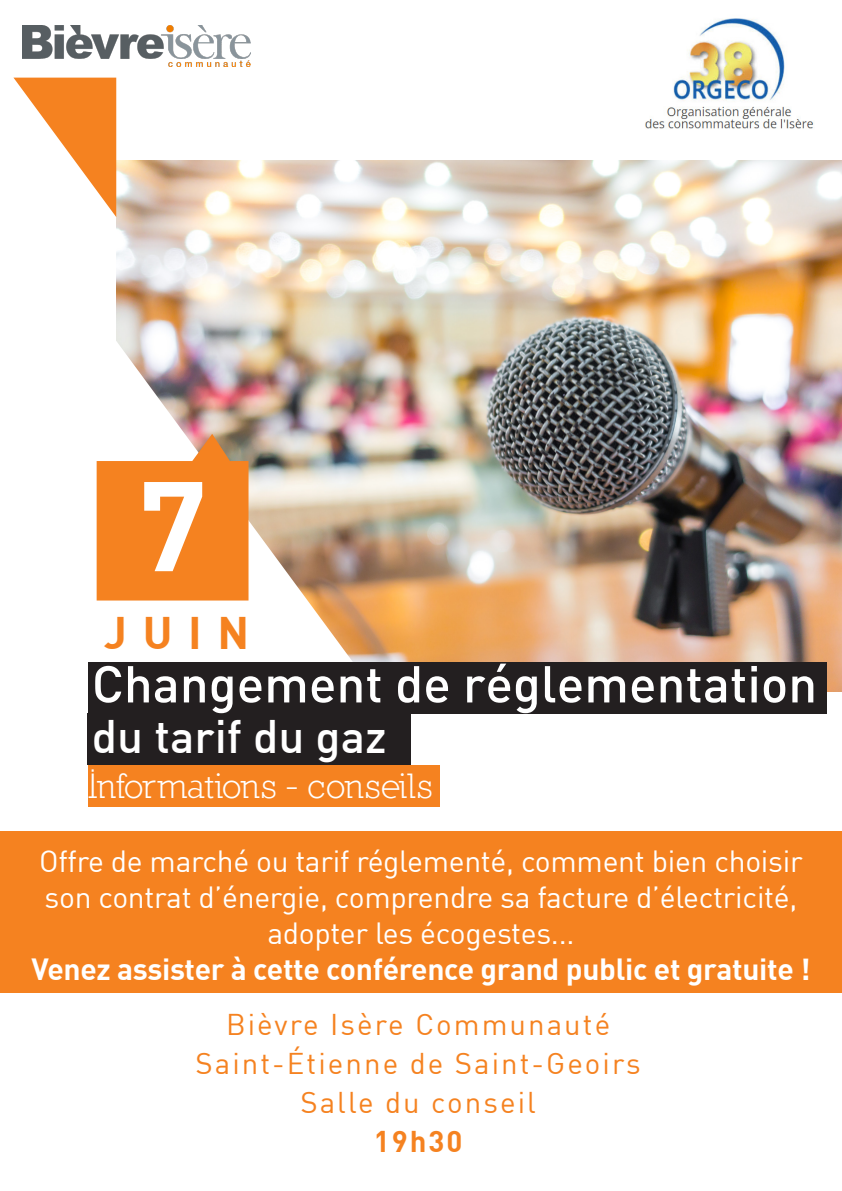
<style>
.page{position:relative;width:842px;height:1191px;background:#fff}
.page>*{position:absolute;margin:0;border:0;box-sizing:border-box;transform-origin:0 0}
.t1{font:700 125.2px "DIN";color:#fff}
.t2{font:500 51px "DIN";color:#fff}
.t3{font:500 46px "DIN";color:#fff}
.t4{font:700 44.7px "DIN";color:#f58220}
.t5{font:36px "Nilland";color:#fff}
.t6{font:30px/36px "DIN";letter-spacing:-.01em;color:#fff;text-align:center}
.t7{font:700 30px "DIN";letter-spacing:-.01em;color:#fff}
.t8{font:29.4px "DIN";letter-spacing:.07em;color:#f58220}
.t9{font:700 29.4px "DIN";letter-spacing:.07em;color:#f58220}
</style>
<div class="page">
<img style="left:116px;top:161px;width:726px;height:531px">
<img style="left:22px;top:25px;width:229px;height:41px">
<svg style="left:13px;top:78px;width:103px;height:106px"></svg>
<img style="left:87px;top:184px;width:476px;height:623px">
<div style="left:0;top:831px;width:842px;height:162px;background:#f58220"></div>
<svg style="left:97px;top:434px;width:151px;height:166px;background:#f28f3a"></svg>
<div style="left:88px;top:663px;width:738px;height:51px;background:#231f20"></div>
<img style="left:645px;top:18px;width:169px;height:111px">
<div style="left:88px;top:714px;width:323px;height:51px;background:#231f20"></div>
<div style="left:88px;top:765px;width:352px;height:41px;background:#f58220"></div>
<p class="t1" style="left:138px;top:444px;width:71px">7</p>
<p class="t4" style="left:104px;top:604px;width:146px">JUIN</p>
<p class="t2" style="left:92px;top:651px;width:727px">Changement de réglementation</p>
<p class="t3" style="left:92px;top:707px;width:296px">du tarif du gaz</p>
<p class="t5" style="left:88px;top:765px;width:347px">Informations - conseils</p>
<p class="t6" style="left:39px;top:842px;width:765px">Offre de marché ou tarif réglementé, comment bien choisir son contrat d’énergie, comprendre sa facture d’électricité, adopter les écogestes...</p>
<p class="t7" style="left:31px;top:949px;width:781px">Venez assister à cette conférence grand public et gratuite !</p>
<p class="t8" style="left:226px;top:1006px;width:386px">Bièvre Isère Communauté</p>
<p class="t8" style="left:195px;top:1045px;width:447px">Saint-Étienne de Saint-Geoirs</p>
<p class="t8" style="left:300px;top:1084px;width:237px">Salle du conseil</p>
<p class="t9" style="left:374px;top:1122px;width:90px">19h30</p>
</div>
